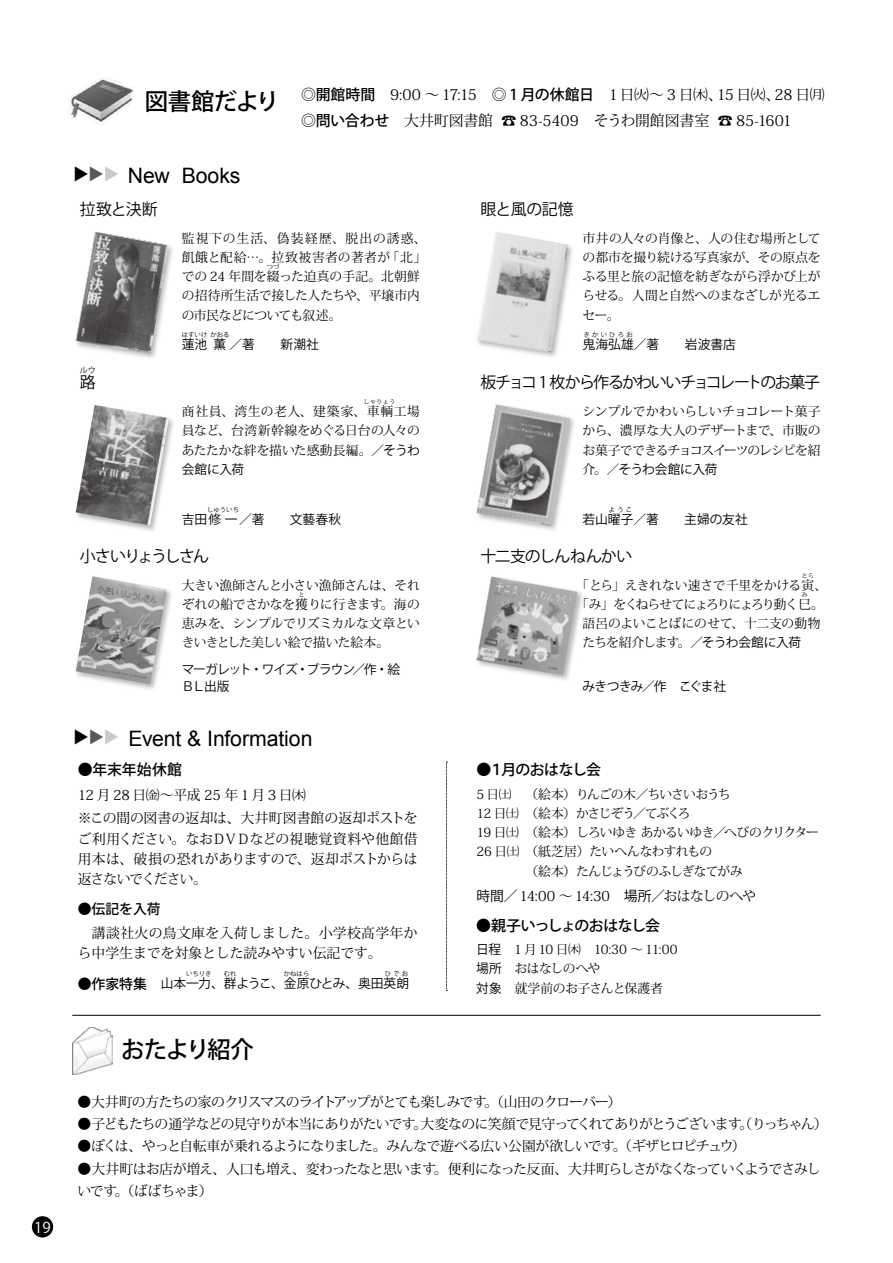
<style>
.page{position:relative;width:893px;height:1263px;background:#fff}
.page>*{position:absolute;margin:0;border:0;box-sizing:border-box;transform-origin:0 0}
.t1{font:500 23.4px "Koz Go Pro";letter-spacing:-.045em;color:#000}
.t2{font:21.3px "Arial";letter-spacing:-.005em;color:#000}
.t3{font:15.9px "Koz Go Pro";letter-spacing:-.105em;color:#000}
.t4{font:15.9px "Koz Go Pro";letter-spacing:-.08em;color:#000}
.t5{font:15.9px "Koz Go Pro";letter-spacing:-.05em;color:#000}
.t6{font:14.85px "Koz Min Pro";letter-spacing:-.01em;color:#000}
.t7{font:500 14.85px "Koz Go Pro";letter-spacing:-.025em;color:#000}
.t8{font:500 14.85px "Koz Go Pro";letter-spacing:-.06em;color:#000}
.t9{font:500 14.85px "Koz Go Pro";letter-spacing:-.05em;color:#000}
.t10{font:14.85px "Koz Go Pro";color:#fff}
.t11{font:13.8px/20.2px "Koz Min Pro";letter-spacing:-.035em;color:#000;text-align:justify}
.t12{font:13.8px/22.4px "Koz Min Pro";letter-spacing:-.07em;color:#000}
.t13{font:13.8px "Koz Min Pro";letter-spacing:-.055em;color:#000}
.t14{font:13.8px/20.2px "Koz Min Pro";letter-spacing:.015em;color:#000}
.t15{font:13.8px/23.4px "Koz Min Pro";letter-spacing:-.005em;color:#000}
.t16{font:13.8px "Koz Min Pro";letter-spacing:-.075em;color:#000}
.t17{font:13.8px "Koz Min Pro";letter-spacing:-.095em;color:#000}
.t18{font:500 13.8px "Koz Go Pro";color:#000}
.t19{font:12.75px/19.2px "Koz Min Pro";letter-spacing:-.025em;color:#000}
.t20{font:12.75px "Koz Go Pro";letter-spacing:-.02em;color:#000}
.t21{font:12.75px/19.2px "Koz Min Pro";letter-spacing:.01em;color:#000}
.t22{font:12.75px "Koz Min Pro";letter-spacing:-.045em;color:#000}
.t23{font:12.75px/19.2px "Koz Min Pro";letter-spacing:.085em;color:#000;text-align:right}
.t24{font:12.75px "Koz Min Pro";letter-spacing:-.09em;color:#000}
.t25{font:12.75px "Koz Min Pro";letter-spacing:.055em;color:#000}
.t26{font:12.75px "Koz Min Pro";letter-spacing:-.07em;color:#000}
.t27{font:12.75px "Koz Min Pro";letter-spacing:-.065em;color:#000}
.t28{font:12.75px/17px "Koz Go Pro";letter-spacing:-.085em;color:#000}
.t29{font:12.75px "Koz Go Pro";color:#000}
.t30{font:12.75px "Koz Go Pro";letter-spacing:.015em;color:#000}
.t31{font:12.75px "Koz Go Pro";letter-spacing:.01em;color:#000}
.t32{font:12.75px "Koz Go Pro";letter-spacing:-.065em;color:#000}
.t33{font:7.95px "Koz Go Pro";color:#000}
.t34{font:6.45px "Koz Go Pro";letter-spacing:.005em;color:#000}
.t35{font:6.45px "Koz Min Pro";color:#000}
.s1{font-weight:400}
.s2{font-family:"Koz Go Pro"}
.s3{font-family:"Koz Go Pro";font-weight:500}
.s4{font-weight:500;font-size:13.8px}
.s5{font-family:"Koz Min Pro"}
</style>
<div class="page">
<hr style="left:72px;top:1015px;width:749px;height:1px;background:#000">
<div style="left:74px;top:231px;width:101px;height:129px;background:#9fa0a0;opacity:.75"></div>
<img style="left:76px;top:232px;width:93px;height:122px">
<div style="left:475px;top:403px;width:101px;height:129px;background:#9fa0a0;opacity:.75"></div>
<img style="left:476px;top:404px;width:94px;height:122px">
<div style="left:74px;top:575px;width:100px;height:117px;background:#9fa0a0;opacity:.75"></div>
<img style="left:76px;top:576px;width:91px;height:108px">
<div style="left:475px;top:575px;width:109px;height:108px;background:#9fa0a0;opacity:.75"></div>
<img style="left:476px;top:576px;width:101px;height:99px">
<div style="left:475px;top:231px;width:99px;height:128px;background:#9fa0a0;opacity:.75"></div>
<img style="left:476px;top:232px;width:94px;height:121px">
<div style="left:74px;top:404px;width:102px;height:128px;background:#9fa0a0;opacity:.75"></div>
<img style="left:76px;top:405px;width:93px;height:120px">
<img style="left:68px;top:77px;width:66px;height:47px">
<img style="left:72px;top:1027px;width:41px;height:47px">
<svg style="left:446px;top:762px;width:1px;height:229px"></svg>
<div style="left:32px;top:1216px;width:21px;height:21px;background:#000;border-radius:50%"></div>
<p class="t10" style="left:34px;top:1217px;width:18px">19</p>
<h1 class="t1" style="left:145px;top:86px;width:136px">図書館だより</h1>
<h2 class="t2" style="left:128px;top:161px;width:44px">New</h2>
<p class="t4" style="left:80px;top:199px;width:79px">拉致と決断</p>
<h2 class="t2" style="left:182px;top:161px;width:60px">Books</h2>
<p class="t7" style="left:301px;top:85px;width:76px"><span class="s1">◎</span>開館時間</p>
<p class="t6" style="left:390px;top:84px;width:205px">9:00 ～ 17:15<span class="s2">　◎</span> <span class="s3">1 月の休館日</span></p>
<p class="t6" style="left:609px;top:84px;width:115px">1 日㈫～ 3 日㈭、</p>
<p class="t6" style="left:717px;top:84px;width:65px">15 日㈫、</p>
<p class="t6" style="left:774px;top:84px;width:52px">28 日㈪</p>
<p class="t7" style="left:301px;top:111px;width:90px"><span class="s1">◎</span>問い合わせ</p>
<p class="t6" style="left:404px;top:110px;width:90px">大井町図書館</p>
<p class="t6" style="left:501px;top:110px;width:210px">☎ 83-5409　そうわ開館図書室</p>
<p class="t6" style="left:718px;top:110px;width:76px">☎ 85-1601</p>
<p class="t4" style="left:481px;top:199px;width:94px">眼と風の記憶</p>
<p class="t23" style="left:182px;top:228px;width:246px">監視下の生活、偽装経歴、脱出の誘惑、「北「</p>
<p class="t21" style="left:182px;top:247px;width:240px">飢餓と配給…。拉致被害者の著者が<br>での 24 年間を綴った迫真の手記。北朝鮮</p>
<p class="t35" style="left:267px;top:262px;width:14px">つづ</p>
<p class="t19" style="left:182px;top:286px;width:240px">の招待所生活で接した人たちや、平壌市内の市民などについても叙述。</p>
<p class="t33" style="left:80px;top:365px;width:17px">ルウ</p>
<p class="t4" style="left:80px;top:372px;width:17px">路</p>
<p class="t34" style="left:182px;top:331px;width:27px">はすいけ</p>
<p class="t20" style="left:182px;top:336px;width:27px">蓮池</p>
<p class="t20" style="left:214px;top:336px;width:107px">薫／著　　新潮社</p>
<p class="t34" style="left:210px;top:331px;width:21px">かおる</p>
<p class="t35" style="left:363px;top:397px;width:33px">しゃりょう</p>
<p class="t19" style="left:182px;top:421px;width:240px">員など、台湾新幹線をめぐる日台の人々のあたたかな絆を描いた感動長編。／<span class="s2">そうわ</span></p>
<p class="t20" style="left:182px;top:461px;width:64px">会館に入荷</p>
<p class="t25" style="left:182px;top:403px;width:240px">商社員、湾生の老人、建築家、車輌工場</p>
<p class="t34" style="left:207px;top:505px;width:33px">しゅういち</p>
<p class="t30" style="left:182px;top:511px;width:161px">吉田修一／著　　文藝春秋</p>
<p class="t3" style="left:80px;top:545px;width:131px">小さいりょうしさん</p>
<p class="t19" style="left:182px;top:575px;width:240px">大きい漁師さんと小さい漁師さんは、それぞれの船でさかなを獲りに行きます</p>
<p class="t35" style="left:298px;top:590px;width:8px">と</p>
<p class="t19" style="left:182px;top:594px;width:240px;text-align:justify;text-indent:199px">。海の恵みを、シンプルでリズミカルな文章といきいきとした美しい絵で描いた絵本。</p>
<p class="t20" style="left:307px;top:661px;width:50px">ブラウン</p>
<p class="t28" style="left:182px;top:661px;width:129px">マーガレット・ワイズ・<br>ＢＬ出版</p>
<p class="t20" style="left:352px;top:661px;width:49px">／作・絵</p>
<h2 class="t2" style="left:129px;top:724px;width:185px">Event &amp; Information</h2>
<p class="t7" style="left:78px;top:760px;width:106px">●年末年始休館</p>
<p class="t15" style="left:78px;top:783px;width:342px">12 月 28 日㈮～平成 25 年 1 月 3 日㈭<br>※この間の図書の返却は、大井町図書館の返却ポストを</p>
<p class="t11" style="left:78px;top:828px;width:342px">ご利用ください。なおＤＶＤなどの視聴覚資料や他館借用本は、破損の恐れがありますので、返却ポストからは返さないでください。</p>
<p class="t18" style="left:78px;top:900px;width:84px">●伝記を入荷</p>
<p class="t14" style="left:78px;top:922px;width:341px">　講談社火の鳥文庫を入荷しました。小学校高学年から中学生までを対象とした読みやすい伝記です。</p>
<p class="t34" style="left:186px;top:970px;width:27px">いちりき</p>
<p class="t34" style="left:224px;top:970px;width:14px">むれ</p>
<p class="t34" style="left:284px;top:970px;width:27px">かねはら</p>
<p class="t34" style="left:385px;top:970px;width:25px">ひでお</p>
<p class="t20" style="left:78px;top:975px;width:333px"><span class="s4">●作家特集　</span>山本一力、群ようこ、金原ひとみ、奥田英朗</p>
<h1 class="t1" style="left:121px;top:1034px;width:134px">おたより紹介</h1>
<p class="t19" style="left:582px;top:228px;width:240px;text-align:justify">市井の人々の肖像と、人の住む場所としての都市を撮り続ける写真家が、その原点をふる里と旅の記憶を紡ぎながら浮かび上がらせる。人間と自然へのまなざしが光るエセー。</p>
<p class="t34" style="left:584px;top:331px;width:51px">きかいひろお</p>
<p class="t31" style="left:582px;top:336px;width:155px">鬼海弘雄／著　　岩波書店</p>
<p class="t3" style="left:481px;top:372px;width:341px">板チョコ 1 枚から作るかわいいチョコレートのお菓子</p>
<p class="t19" style="left:582px;top:402px;width:240px;text-align:justify">シンプルでかわいらしいチョコレート菓子から、濃厚な大人のデザートまで、市販のお菓子でできるチョコスイーツのレシピを紹</p>
<p class="t20" style="left:582px;top:461px;width:137px"><span class="s5">介。／</span>そうわ会館に入荷</p>
<p class="t34" style="left:609px;top:505px;width:25px">ようこ</p>
<p class="t29" style="left:582px;top:511px;width:167px">若山曜子／著　　主婦の友社</p>
<p class="t5" style="left:481px;top:545px;width:153px">十二支のしんねんかい</p>
<p class="t35" style="left:801px;top:571px;width:14px">とら</p>
<p class="t24" style="left:576px;top:595px;width:249px">「み」をくねらせてにょろりにょろり動く巳。</p>
<p class="t19" style="left:576px;top:575px;width:252px">「とら」えきれない速さで千里をかける寅、</p>
<p class="t35" style="left:801px;top:590px;width:8px">み</p>
<p class="t19" style="left:582px;top:613px;width:240px">語呂のよいことばにのせて、十二支の動物</p>
<p class="t20" style="left:678px;top:634px;width:125px"><span class="s5">。／</span>そうわ会館に入荷</p>
<p class="t22" style="left:582px;top:633px;width:99px">たちを紹介します</p>
<p class="t32" style="left:582px;top:678px;width:145px">みきつきみ／作　こぐま社</p>
<p class="t9" style="left:502px;top:760px;width:101px">月のおはなし会</p>
<p class="t7" style="left:476px;top:760px;width:29px">●１</p>
<p class="t19" style="left:476px;top:784px;width:37px">5日㈯</p>
<p class="t27" style="left:525px;top:785px;width:207px">（絵本）りんごの木／ちいさいおうち</p>
<p class="t19" style="left:476px;top:803px;width:44px">12 日㈯</p>
<p class="t19" style="left:525px;top:803px;width:111px">（絵本）かさじぞう</p>
<p class="t19" style="left:633px;top:803px;width:59px">／てぶくろ</p>
<p class="t19" style="left:476px;top:822px;width:44px">19 日㈯</p>
<p class="t22" style="left:525px;top:823px;width:295px">（絵本）しろいゆきあかるいゆき／へびのクリクター</p>
<p class="t19" style="left:476px;top:842px;width:45px">26 日㈯</p>
<p class="t19" style="left:525px;top:842px;width:188px">（紙芝居）たいへんなわすれもの</p>
<p class="t26" style="left:525px;top:862px;width:219px">（絵本）たんじょうびのふしぎなてがみ</p>
<p class="t11" style="left:476px;top:886px;width:281px"><span class="s2">時間／</span>14:00 ～ 14:30<span class="s2">　場所／</span>おはなしのへや</p>
<p class="t8" style="left:476px;top:916px;width:185px">●親子いっしょのおはなし会</p>
<p class="t19" style="left:594px;top:939px;width:85px">10:30 ~11:00</p>
<p class="t19" style="left:476px;top:939px;width:188px"><span class="s2">日程　</span>1 月 10 日㈭<br><span class="s2">場所　</span>おはなしのへや<br><span class="s2">対象　</span>就学前のお子さんと保護者</p>
<p class="t16" style="left:77px;top:1092px;width:411px">●大井町の方たちの家のクリスマスのライトアップがとても楽しみです</p>
<p class="t13" style="left:484px;top:1092px;width:138px">。（山田のクローバー(</p>
<p class="t13" style="left:77px;top:1114px;width:666px">●子どもたちの通学などの見守りが本当にありがたいです大変なのに笑顔で見守ってくれてありがとうございます</p>
<p class="t11" style="left:738px;top:1113px;width:91px">。（りっちゃん(</p>
<p class="t11" style="left:413px;top:1113px;width:15px">。</p>
<p class="t12" style="left:434px;top:1134px;width:388px;text-indent:-356px">●ぼくは、やっと自転車が乗れるようになりました。みんなで遊べる広い公園が欲しいです<br>。便利になった反面、大井町らしさがなくなっていくようでさみし</p>
<p class="t17" style="left:613px;top:1136px;width:135px">。（ギザヒロピチュウ(</p>
<p class="t11" style="left:115px;top:1157px;width:323px;line-height:22.4px;text-indent:-37px">●大井町はお店が増え、人口も増え、変わったなと思います。（ばばちゃま(</p>
<p class="t11" style="left:77px;top:1180px;width:41px">いです</p>
</div>
